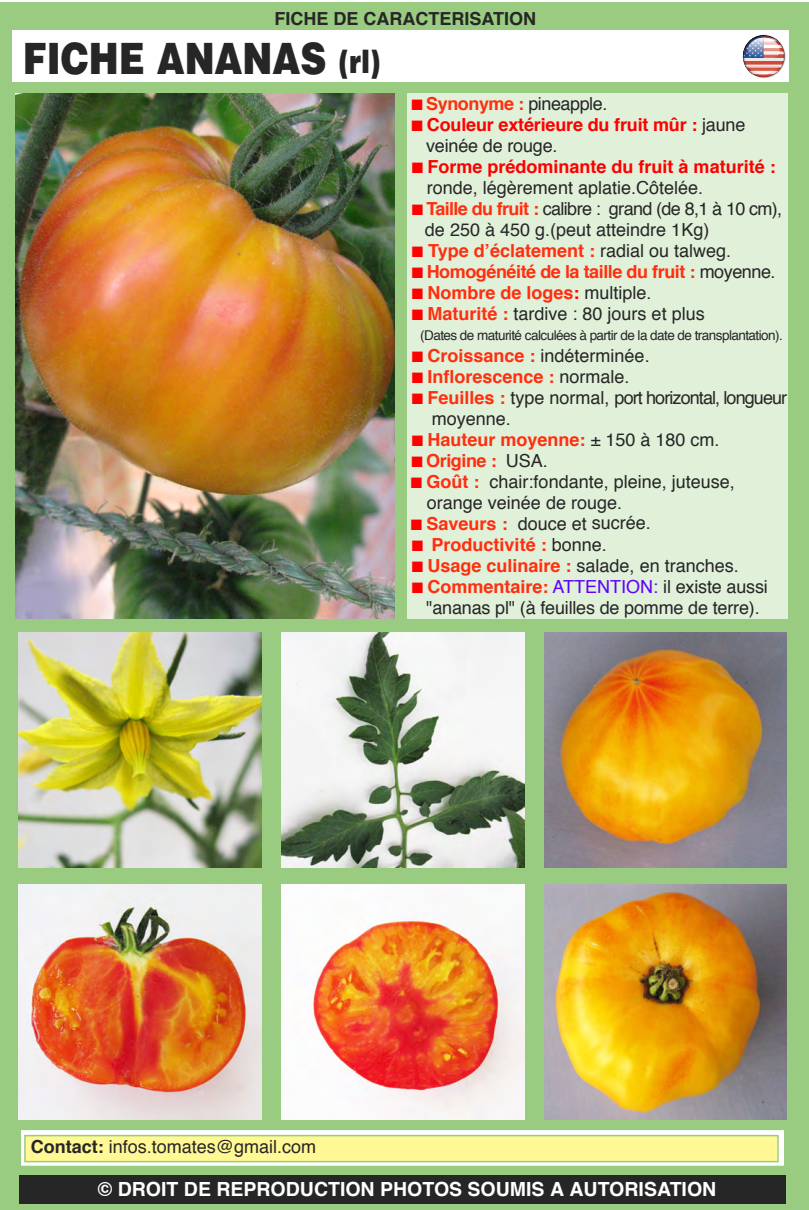
<style>
.page{position:relative;width:809px;height:1210px;background:#fff}
.page>*{position:absolute;margin:0;border:0;box-sizing:border-box;transform-origin:0 0}
.t1{font:900 43.2px "Helvetica";color:#272627;scale:.83 1}
.t2{font:700 19.5px "Helvetica";color:#fff}
.t3{font:18px/21px "Helvetica";color:#272627}
.t4{font:700 18px "Helvetica";color:#ff2f0f}
.t5{font:700 18px/21px "Helvetica";color:#f00}
.t6{font:18px/21px "Helvetica";letter-spacing:-.05em;color:#272627}
.t7{font:700 18px "Helvetica";letter-spacing:-.025em;color:#ff2f0f}
.t8{font:700 18px "Helvetica";color:#272627}
.t9{font:18px "Helvetica";letter-spacing:-.025em;color:#272627}
.t10{font:13.5px "Helvetica";letter-spacing:-.04em;color:#272627}
.s1{font-size:32.4px}
.s2{color:#f00}
.s3{font-weight:700;color:#ff2f0f}
.s4{font-weight:400;color:#272627}
.s5{color:#5f00ff}
.s6{font-weight:700}
</style>
<div class="page">
<div style="left:0;top:3px;width:808px;height:1207px;background:#99cc80"></div>
<div style="left:12px;top:31px;width:776px;height:51px;background:#fff"></div>
<div style="left:19px;top:1175px;width:766px;height:29px;background:#272627"></div>
<img style="left:16px;top:93px;width:378px;height:526px">
<img style="left:19px;top:632px;width:242px;height:235px">
<img style="left:281px;top:632px;width:243px;height:235px">
<img style="left:19px;top:885px;width:242px;height:235px">
<img style="left:281px;top:885px;width:243px;height:235px">
<img style="left:544px;top:632px;width:242px;height:235px">
<img style="left:544px;top:885px;width:242px;height:235px">
<svg style="left:742px;top:35px;width:43px;height:43px"></svg>
<svg style="left:23px;top:1132px;width:759px;height:32px;background:#f3f9f1"></svg>
<div style="left:20px;top:1129px;width:765px;height:38px;border:2px solid #99cc80"></div>
<div style="left:26px;top:1136px;width:751px;height:25px;background:#fff894"></div>
<div style="left:24px;top:1135px;width:754px;height:27px;border:2px solid #99cc80"></div>
<div style="left:407px;top:93px;width:380px;height:526px;background:#e0f0d9"></div>
<p class="t8" style="left:274px;top:11px;width:263px">FICHE DE CARACTERISATION</p>
<h1 class="t1" style="left:23px;top:34px;width:432px">FICHE ANANAS <span class="s1">(rl)</span></h1>
<p class="t9" style="left:411px;top:96px;width:197px"><span class="s2">■</span> <span class="s3">Synonyme :</span> pineapple.</p>
<p class="t5" style="left:426px;top:115px;width:321px;text-indent:-15px">■ Couleur extérieure du fruit mûr : <span class="s4">jaune veinée de rouge.</span></p>
<p class="t5" style="left:427px;top:157px;width:350px;text-indent:-15px">■ Forme prédominante du fruit à maturité : <span class="s4">ronde, légèrement aplatie.Côtelée.</span></p>
<p class="t3" style="left:425px;top:199px;width:359px;text-indent:-13px"><span class="s2">■</span> <span class="s3">Taille du fruit :</span> calibre : grand (de 8,1 à 10 cm), de 250 à 450 g.(peut atteindre 1Kg)</p>
<p class="t4" style="left:412px;top:243px;width:321px"><span class="s2">■</span> Type d’éclatement : <span class="s4">radial ou talweg.</span></p>
<p class="t7" style="left:412px;top:264px;width:365px"><span class="s2">■</span> Homogénéité de la taille du fruit : <span class="s4">moyenne.</span></p>
<p class="t4" style="left:412px;top:285px;width:241px"><span class="s2">■</span> Nombre de loges<span class="s2">:</span> <span class="s4">multiple.</span></p>
<p class="t3" style="left:412px;top:304px;width:294px"><span class="s2">■</span> <span class="s3">Maturité :</span> tardive : 80 jours et plus</p>
<p class="t10" style="left:420px;top:330px;width:364px">(Dates de maturité calculées à partir de la date de transplantation).</p>
<p class="t3" style="left:412px;top:346px;width:239px"><span class="s2">■</span> <span class="s3">Croissance :</span> indéterminée.</p>
<p class="t4" style="left:412px;top:369px;width:219px"><span class="s2">■</span> Inflorescence : <span class="s4">normale.</span></p>
<p class="t6" style="left:432px;top:388px;width:357px;text-indent:-20px"><span class="s2">■</span> <span class="s3">Feuilles :</span> type normal, port horizontal, longueur moyenne.</p>
<p class="t4" style="left:412px;top:432px;width:309px"><span class="s2">■</span> Hauteur moyenne: <span class="s4">± 150 à 180 cm.</span></p>
<p class="t7" style="left:411px;top:453px;width:138px"><span class="s2">■</span> Origine : <span class="s4">USA.</span></p>
<p class="t3" style="left:427px;top:472px;width:309px;text-indent:-16px"><span class="s2">■</span> <span class="s3">Goût :</span> chair:fondante, pleine, juteuse, orange veinée de rouge.</p>
<p class="t3" style="left:411px;top:514px;width:241px"><span class="s2">■</span> <span class="s3">Saveurs :</span> douce et sucrée.</p>
<p class="t4" style="left:412px;top:537px;width:196px"><span class="s2">■</span> Productivité : <span class="s4">bonne.</span></p>
<p class="t3" style="left:412px;top:556px;width:328px"><span class="s2">■</span> <span class="s3">Usage culinaire :</span> salade, en tranches.</p>
<p class="t3" style="left:412px;top:578px;width:357px;text-align:center"><span class="s2">■</span> <span class="s3">Commentaire:</span> <span class="s5">ATTENTION:</span> il existe aussi "ananas pl" (à feuilles de pomme de terre).</p>
<p class="t3" style="left:31px;top:1137px;width:287px"><span class="s6">Contact:</span> infos.tomates@gmail.com</p>
<p class="t2" style="left:98px;top:1181px;width:619px">© DROIT DE REPRODUCTION PHOTOS SOUMIS A AUTORISATION</p>
</div>
